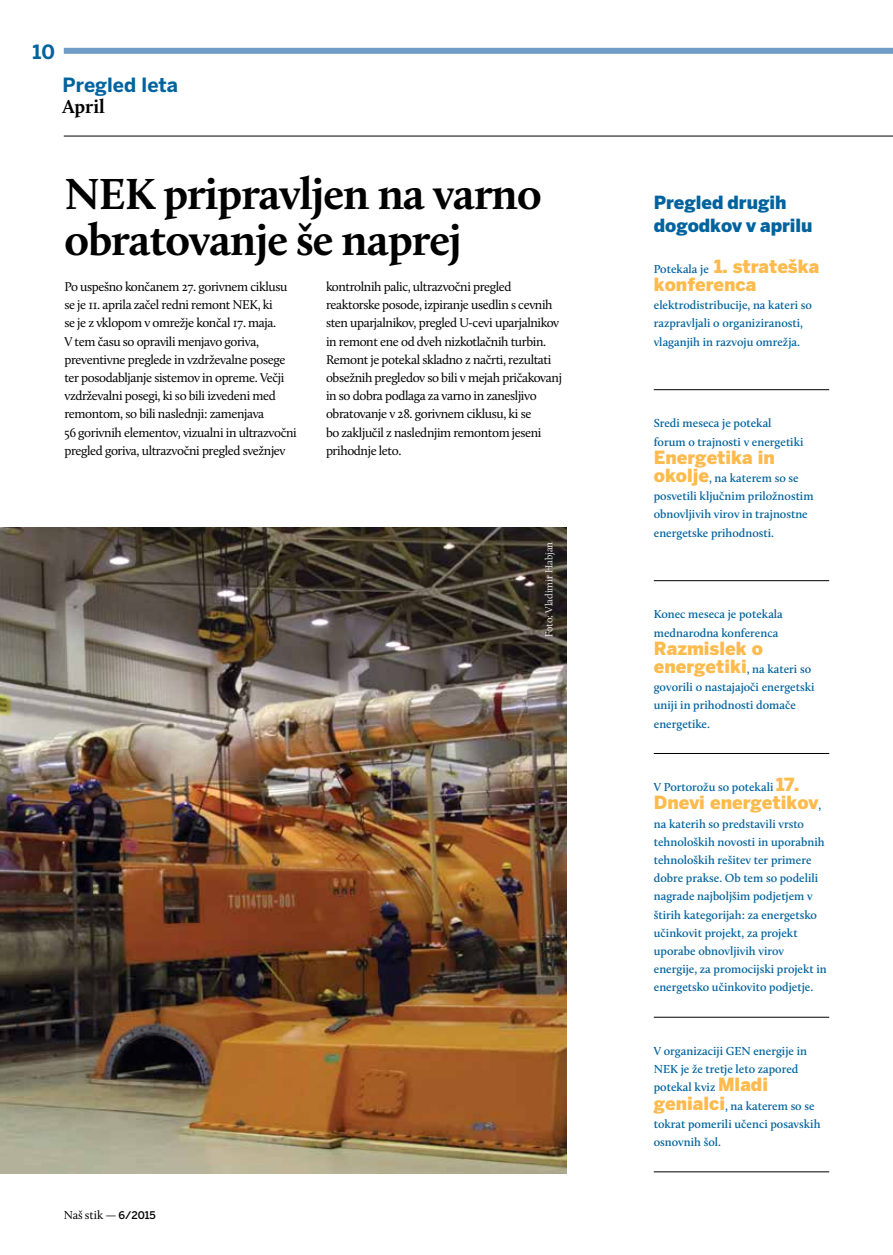
<style>
.page{position:relative;width:893px;height:1255px;background:#fff}
.page>*{position:absolute;margin:0;border:0;box-sizing:border-box;transform-origin:0 0}
.t1{font:700 45px/45.5px "Calluna";letter-spacing:-.02em;color:#000}
.t2{font:700 19.5px "Benton Sans";color:#00639e}
.t3{font:700 19.5px "Calluna";color:#000}
.t4{font:900 18px/18.1px "Benton Sans";color:#fdba4d}
.t5{font:900 18px/22.5px "Benton Sans";letter-spacing:-.005em;color:#00639e}
.t6{font:13.2px/18.1px "Calluna";letter-spacing:-.03em;color:#000}
.t7{font:600 12px/18.1px "Calluna";color:#00639e}
.t8{font:12px "Calluna";color:#000}
.t9{font:300 10.5px "Calluna";color:#fff}
.s1{font-family:"Benton Sans";font-weight:500;font-size:10.5px}
.s2{font-family:"Calluna";font-weight:600;font-size:12px;color:#00639e}
.s3{font-family:"Benton Sans";font-weight:900;font-size:18px;color:#fdba4d}
</style>
<div class="page">
<div style="left:64px;top:48px;width:829px;height:6px;background:#6e9cc6"></div>
<hr style="left:64px;top:136px;width:829px;height:1px;background:#000">
<img style="left:0;top:527px;width:566px;height:646px">
<hr style="left:654px;top:389px;width:175px;height:1px;background:#000">
<hr style="left:654px;top:580px;width:175px;height:1px;background:#000">
<hr style="left:654px;top:753px;width:175px;height:1px;background:#000">
<hr style="left:654px;top:1016px;width:175px;height:1px;background:#000">
<hr style="left:654px;top:1171px;width:175px;height:1px;background:#000">
<h2 class="t2" style="left:33px;top:40px;width:24px">10</h2>
<h2 class="t2" style="left:63px;top:73px;width:117px">Pregled leta</h2>
<h2 class="t3" style="left:63px;top:94px;width:44px">April</h2>
<h1 class="t1" style="left:64px;top:171px;width:479px">NEK pripravljen na varno obratovanje še naprej</h1>
<p class="t6" style="left:64px;top:277px;width:234px">Po uspešno končanem 27. gorivnem ciklusu se je 11. aprila začel redni remont NEK, ki<br>se je z vklopom v omrežje končal 17. maja.<br>V tem času so opravili menjavo goriva, preventivne preglede in vzdrževalne posege ter posodabljanje sistemov in opreme. Večji vzdrževalni posegi, ki so bili izvedeni med remontom, so bili naslednji: zamenjava<br>56 gorivnih elementov, vizualni in ultrazvočni pregled goriva, ultrazvočni pregled svežnjev</p>
<p class="t6" style="left:326px;top:277px;width:237px">kontrolnih palic, ultrazvočni pregled reaktorske posode, izpiranje usedlin s cevnih sten uparjalnikov, pregled U-cevi uparjalnikov in remont ene od dveh nizkotlačnih turbin.<br>Remont je potekal skladno z načrti, rezultati obsežnih pregledov so bili v mejah pričakovanj in so dobra podlaga za varno in zanesljivo obratovanje v 28. gorivnem ciklusu, ki se<br>bo zaključil z naslednjim remontom jeseni prihodnje leto.</p>
<p class="t8" style="left:64px;top:1207px;width:94px">Naš stik — <span class="s1">6/2015</span></p>
<p class="t9" style="left:543px;top:637px;width:97px;rotate:-90deg">Foto: Vladimir Habjan</p>
<h3 class="t5" style="left:654px;top:191px;width:160px">Pregled drugih dogodkov v aprilu</h3>
<h3 class="t4" style="left:654px;top:257px;width:167px"><span class="s2">Potekala je</span> 1. strateška konferenca</h3>
<p class="t7" style="left:654px;top:296px;width:160px">elektrodistribucije, na kateri so razpravljali o organiziranosti, vlaganjih in razvoju omrežja.</p>
<p class="t7" style="left:654px;top:414px;width:151px">Sredi meseca je potekal forum o trajnosti v energetiki</p>
<h3 class="t4" style="left:654px;top:448px;width:123px">Energetika in</h3>
<p class="t7" style="left:654px;top:469px;width:161px"><span class="s3">okolje</span>, na katerem so se posvetili ključnim priložnostim obnovljivih virov in trajnostne energetske prihodnosti.</p>
<p class="t7" style="left:654px;top:605px;width:131px">Konec meseca je potekala mednarodna konferenca</p>
<h3 class="t4" style="left:654px;top:638px;width:111px">Razmislek o</h3>
<p class="t7" style="left:654px;top:659px;width:162px"><span class="s3">energetiki</span>, na kateri so govorili o nastajajoči energetski uniji in prihodnosti domače energetike.</p>
<p class="t7" style="left:654px;top:778px;width:147px">V Portorožu so potekali <span class="s3">17.</span></p>
<h3 class="t4" style="left:654px;top:793px;width:169px">Dnevi energetikov<span class="s2">,</span></h3>
<p class="t7" style="left:654px;top:814px;width:175px">na katerih so predstavili vrsto tehnoloških novosti in uporabnih tehnoloških rešitev ter primere dobre prakse. Ob tem so podelili nagrade najboljšim podjetjem v štirih kategorijah: za energetsko učinkovit projekt, za projekt uporabe obnovljivih virov energije, za promocijski projekt in energetsko učinkovito podjetje.</p>
<p class="t7" style="left:654px;top:1041px;width:168px">V organizaciji GEN energije in<br>NEK je že tretje leto zapored potekal kviz <span class="s3">Mladi genialci</span>, na katerem so se tokrat pomerili učenci posavskih osnovnih šol.</p>
</div>
